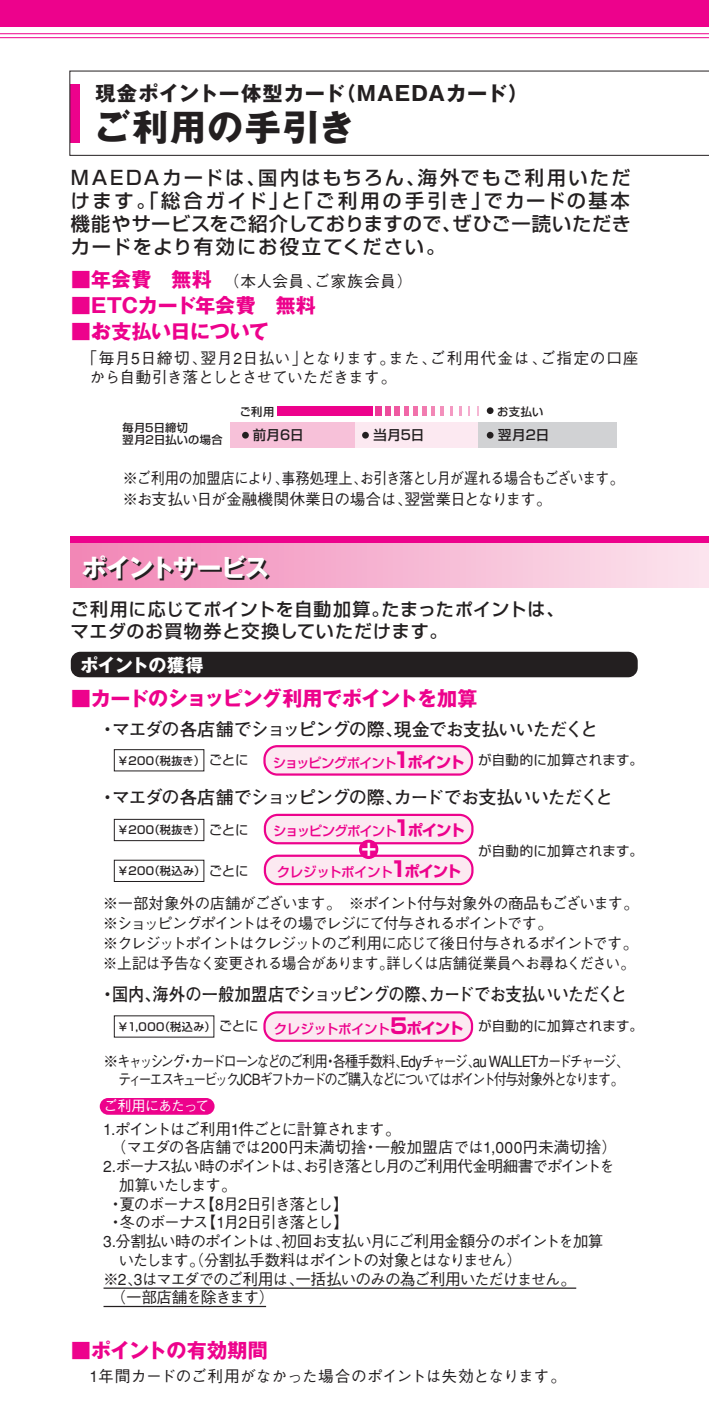
<style>
.page{position:relative;width:709px;height:1418px;background:#fff}
.page>*{position:absolute;margin:0;border:0;box-sizing:border-box;transform-origin:0 0}
.t1{font:700 36px "Gothic MB101";letter-spacing:.045em;color:#231f20}
.t2{font:700 24.75px "Gothic MB101";letter-spacing:-.045em;color:#231f20}
.t3{font:700 20.25px "Gothic MB101";letter-spacing:.045em;color:#231f20}
.t4{font:700 20px "Gothic MB101";letter-spacing:-.015em;color:#ed028c}
.t5{font:500 19.25px/23px "Shin Go";letter-spacing:.04em;color:#231f20;text-align:justify}
.t6{font:700 18px "Futo Go B101";letter-spacing:-.045em;color:#231f20}
.t7{font:500 18px/22.5px "Shin Go";letter-spacing:.05em;color:#231f20}
.t8{font:700 18px "Gothic MB101";letter-spacing:-.02em;color:#fff}
.t9{font:800 17.5px "Shin Go";color:#fff}
.t10{font:500 15.75px/21.2px "Gothic BBB";letter-spacing:-.055em;color:#231f20}
.t11{font:500 15.75px/18.8px "Gothic BBB";letter-spacing:.005em;color:#231f20}
.t12{font:500 15.75px "Gothic BBB";letter-spacing:-.085em;color:#231f20}
.t13{font:500 15.75px "Gothic BBB";color:#231f20}
.t14{font:500 15.75px "Gothic BBB";letter-spacing:-.115em;color:#231f20}
.t15{font:500 15.75px "Gothic BBB";letter-spacing:-.01em;color:#231f20}
.t16{font:500 15.75px "Gothic BBB";letter-spacing:-.1em;color:#231f20}
.t17{font:500 15.75px "Gothic BBB";letter-spacing:-.08em;color:#231f20}
.t18{font:500 15.75px "Gothic BBB";letter-spacing:.025em;color:#231f20}
.t19{font:500 15.5px/20px "Gothic BBB";letter-spacing:-.08em;color:#231f20}
.t20{font:500 15.5px/18.5px "Gothic BBB";letter-spacing:-.15em;color:#231f20}
.t21{font:500 14px "Gothic BBB";letter-spacing:-.06em;color:#fff}
.t22{font:13.5px "Shin Go";letter-spacing:.02em;color:#231f20}
.t23{font:500 13.5px "Shin Go";letter-spacing:-.085em;color:#ed028c}
.t24{font:500 13.5px "Shin Go";letter-spacing:-.005em;color:#231f20}
.t25{font:500 13.5px "Shin Go";letter-spacing:-.035em;color:#ed028c}
.t26{font:500 11.25px/12.5px "Shin Go";letter-spacing:.025em;color:#231f20}
.t27{font:500 11px "Shin Go";letter-spacing:.035em;color:#231f20}
.s1{font-family:"Gothic MB101";font-weight:700;font-size:20px;color:#ed028c}
.s2{font-weight:700;font-size:21.25px}
.s3{font-weight:700;font-size:15.5px}
.s4{font-weight:400;font-size:13.5px}
.s5{font-weight:500;font-size:11px}
.s6{font-weight:500;color:#ed028c}
.s7{font-weight:700;font-size:21.25px;color:#ed028c}
.s8{font-weight:700;font-size:15.5px;color:#ed028c}
</style>
<div class="page">
<div style="left:0;top:0;width:709px;height:27px;background:#ed028c"></div>
<hr style="left:0;top:33px;width:709px;height:1px;background:#ed028c">
<svg style="left:69px;top:70px;width:640px;height:86px"></svg>
<hr style="left:0;top:37px;width:709px;height:1px;background:#ed028c">
<div style="left:71px;top:543px;width:638px;height:45px;background:linear-gradient(to right,#f185b6,#fbe5ee)"></div>
<div style="left:71px;top:536px;width:638px;height:6px;background:#ed028c"></div>
<div style="left:354px;top:422px;width:124px;height:26px;background:#fce9f1"></div>
<div style="left:230px;top:422px;width:125px;height:26px;background:#f7c1d9"></div>
<div style="left:478px;top:422px;width:139px;height:26px;background:#d1d2d4"></div>
<div style="left:277px;top:406px;width:96px;height:10px;background:#ed028c"></div>
<div style="left:375px;top:406px;width:7px;height:10px;background:#ed3896"></div>
<div style="left:385px;top:406px;width:6px;height:10px;background:#ed4c9c"></div>
<div style="left:394px;top:406px;width:6px;height:10px;background:#ef59a1"></div>
<div style="left:404px;top:406px;width:5px;height:10px;background:#f166a7"></div>
<hr style="left:413px;top:406px;width:4px;height:10px;background:#f171ab">
<hr style="left:422px;top:406px;width:4px;height:10px;background:#f17cb0">
<hr style="left:431px;top:406px;width:4px;height:10px;background:#f287b6">
<svg style="left:440px;top:406px;width:3px;height:10px"></svg>
<svg style="left:450px;top:406px;width:2px;height:10px"></svg>
<svg style="left:459px;top:406px;width:2px;height:10px"></svg>
<svg style="left:468px;top:406px;width:2px;height:10px"></svg>
<div style="left:487px;top:407px;width:6px;height:7px;background:#231f20;border-radius:50%"></div>
<svg style="left:487px;top:432px;width:6px;height:6px"></svg>
<div style="left:362px;top:432px;width:7px;height:6px;background:#231f20;border-radius:50%"></div>
<div style="left:242px;top:432px;width:7px;height:6px;background:#231f20;border-radius:50%"></div>
<div style="left:71px;top:651px;width:566px;height:26px;background:#231f20;border-radius:10px"></div>
<div style="left:100px;top:1097px;width:114px;height:17px;background:#ed028c;border-radius:8px"></div>
<hr style="left:103px;top:1287px;width:473px;height:1px;background:#231f20">
<hr style="left:103px;top:1305px;width:163px;height:2px;background:#231f20">
<div style="left:264px;top:746px;width:208px;height:28px;background:#fce9f1;border-radius:13px"></div>
<div style="left:263px;top:745px;width:210px;height:30px;border:2px solid #ed028c;border-radius:13px"></div>
<div style="left:265px;top:815px;width:207px;height:28px;background:#fce9f1;border-radius:13px"></div>
<div style="left:264px;top:813px;width:209px;height:31px;border:2px solid #ed028c;border-radius:13px"></div>
<div style="left:114px;top:749px;width:90px;height:22px;background:#fff;border:1px solid #231f20"></div>
<div style="left:264px;top:1012px;width:208px;height:28px;background:#fce9f1;border-radius:13px"></div>
<div style="left:263px;top:1011px;width:210px;height:30px;border:2px solid #ed028c;border-radius:13px"></div>
<div style="left:114px;top:819px;width:90px;height:22px;background:#fff;border:1px solid #231f20"></div>
<div style="left:265px;top:855px;width:207px;height:29px;background:#fce9f1;border-radius:13px"></div>
<div style="left:264px;top:854px;width:209px;height:31px;border:2px solid #ed028c;border-radius:13px"></div>
<div style="left:359px;top:839px;width:19px;height:20px;background:#ed028c;border-radius:50%"></div>
<p class="t3" style="left:95px;top:79px;width:434px">現金ポイント一体型カード（MAEDAカード）</p>
<h1 class="t1" style="left:94px;top:101px;width:262px">ご利用の手引き</h1>
<p class="t5" style="left:71px;top:165px;width:561px">MAEDAカードは、国内はもちろん、海外でもご利用いただけます。「総合ガイド」と「ご利用の手引き」でカードの基本機能やサービスをご紹介しておりますので、ぜひご一読いただきカードをより有効にお役立てください。</p>
<p class="t18" style="left:71px;top:272px;width:343px"><span class="s1">■年会費　無料</span> （本人会員、ご家族会員）</p>
<p class="t4" style="left:71px;top:291px;width:247px">■ETCカード年会費　無料</p>
<p class="t4" style="left:71px;top:317px;width:200px">■お支払い日について</p>
<p class="t11" style="left:90px;top:349px;width:550px;text-indent:-8px">「毎月5日締切、翌月2日払い」となります。また、ご利用代金は、ご指定の口座から自動引き落としとさせていただきます。</p>
<p class="t26" style="left:123px;top:421px;width:102px">毎月5日締切<br>翌月2日払いの場合</p>
<p class="t26" style="left:240px;top:404px;width:36px">ご利用</p>
<p class="t24" style="left:239px;top:426px;width:66px">　前月6日</p>
<p class="t26" style="left:497px;top:404px;width:47px">お支払い</p>
<p class="t24" style="left:360px;top:426px;width:66px">　当月5日</p>
<p class="t24" style="left:484px;top:426px;width:66px">　翌月2日</p>
<p class="t10" style="left:123px;top:468px;width:502px">※ご利用の加盟店により、事務処理上、お引き落とし月が遅れる場合もございます。※お支払い日が金融機関休業日の場合は、翌営業日となります。</p>
<h2 class="t2" style="left:84px;top:552px;width:189px">ポイントサービス</h2>
<p class="t7" style="left:71px;top:597px;width:495px">ご利用に応じてポイントを自動加算。たまったポイントは、マエダのお買物券と交換していただけます。</p>
<p class="t8" style="left:80px;top:652px;width:124px">ポイントの獲得</p>
<p class="t4" style="left:71px;top:684px;width:408px">■カードのショッピング利用でポイントを加算</p>
<p class="t6" style="left:98px;top:718px;width:501px">・マエダの各店舗でショッピングの際、現金でお支払いいただくと</p>
<p class="t23" style="left:273px;top:753px;width:193px">ショッピングポイント<span class="s2">1</span><span class="s3">ポイント</span></p>
<p class="t27" style="left:118px;top:753px;width:133px">￥200（税抜き）<span class="s4">ごとに</span></p>
<p class="t22" style="left:478px;top:751px;width:166px">が自動的に加算されます。</p>
<p class="t6" style="left:98px;top:786px;width:516px">・マエダの各店舗でショッピングの際、カードでお支払いいただくと</p>
<p class="t23" style="left:273px;top:822px;width:193px">ショッピングポイント<span class="s2">1</span><span class="s3">ポイント</span></p>
<p class="t27" style="left:118px;top:823px;width:133px">￥200（税抜き）<span class="s4">ごとに</span></p>
<p class="t27" style="left:118px;top:863px;width:133px">￥200（税込み）<span class="s4">ごとに</span></p>
<p class="t25" style="left:277px;top:863px;width:186px">クレジットポイント<span class="s2">1</span><span class="s3">ポイント</span></p>
<p class="t9" style="left:360px;top:837px;width:19px">＋</p>
<p class="t22" style="left:478px;top:841px;width:166px">が自動的に加算されます。</p>
<p class="t19" style="left:103px;top:893px;width:537px">※一部対象外の店舗がございます。　※ポイント付与対象外の商品もございます。※ショッピングポイントはその場でレジにて付与されるポイントです。<br>※クレジットポイントはクレジットのご利用に応じて後日付与されるポイントです。※上記は予告なく変更される場合があります。詳しくは店舗従業員へお尋ねください。</p>
<p class="t6" style="left:98px;top:983px;width:530px">・国内、海外の一般加盟店でショッピングの際、カードでお支払いいただくと</p>
<p class="t22" style="left:118px;top:1017px;width:527px"><span class="s5">￥1,000（税込み）</span>ごとに <span class="s6">クレジットポイント</span><span class="s7">5</span><span class="s8">ポイント</span> が自動的に加算されます。</p>
<p class="t20" style="left:118px;top:1052px;width:512px;text-indent:-15px">※キャッシング・カードローンなどのご利用・各種手数料、Edyチャージ、au WALLETカードチャージ、ティーエスキュービックJCBギフトカードのご購入などについてはポイント付与対象外となります。</p>
<p class="t21" style="left:104px;top:1098px;width:107px">ご利用にあたって</p>
<p class="t17" style="left:103px;top:1119px;width:299px">1.ポイントはご利用1件ごとに計算されます。</p>
<p class="t13" style="left:103px;top:1138px;width:515px">　（マエダの各店舗では200円未満切捨・一般加盟店では1,000円未満切捨）</p>
<p class="t14" style="left:103px;top:1157px;width:513px">2.ボーナス払い時のポイントは、お引き落とし月のご利用代金明細書でポイントを</p>
<p class="t12" style="left:103px;top:1175px;width:135px">　加算いたします。</p>
<p class="t12" style="left:108px;top:1194px;width:242px">・夏のボーナス【8月2日引き落とし】</p>
<p class="t12" style="left:108px;top:1213px;width:243px">・冬のボーナス【1月2日引き落とし】</p>
<p class="t10" style="left:103px;top:1230px;width:502px">3.分割払い時のポイントは、初回お支払い月にご利用金額分のポイントを加算</p>
<p class="t16" style="left:103px;top:1250px;width:421px">　いたします。（分割払手数料はポイントの対象とはなりません）</p>
<p class="t10" style="left:103px;top:1268px;width:474px">※2、3はマエダでのご利用は、一括払いのみの為ご利用いただけません。</p>
<p class="t10" style="left:103px;top:1287px;width:173px">　（一部店舗を除きます）</p>
<p class="t4" style="left:71px;top:1336px;width:199px">■ポイントの有効期間</p>
<p class="t15" style="left:90px;top:1367px;width:478px">1年間カードのご利用がなかった場合のポイントは失効となります。</p>
</div>
